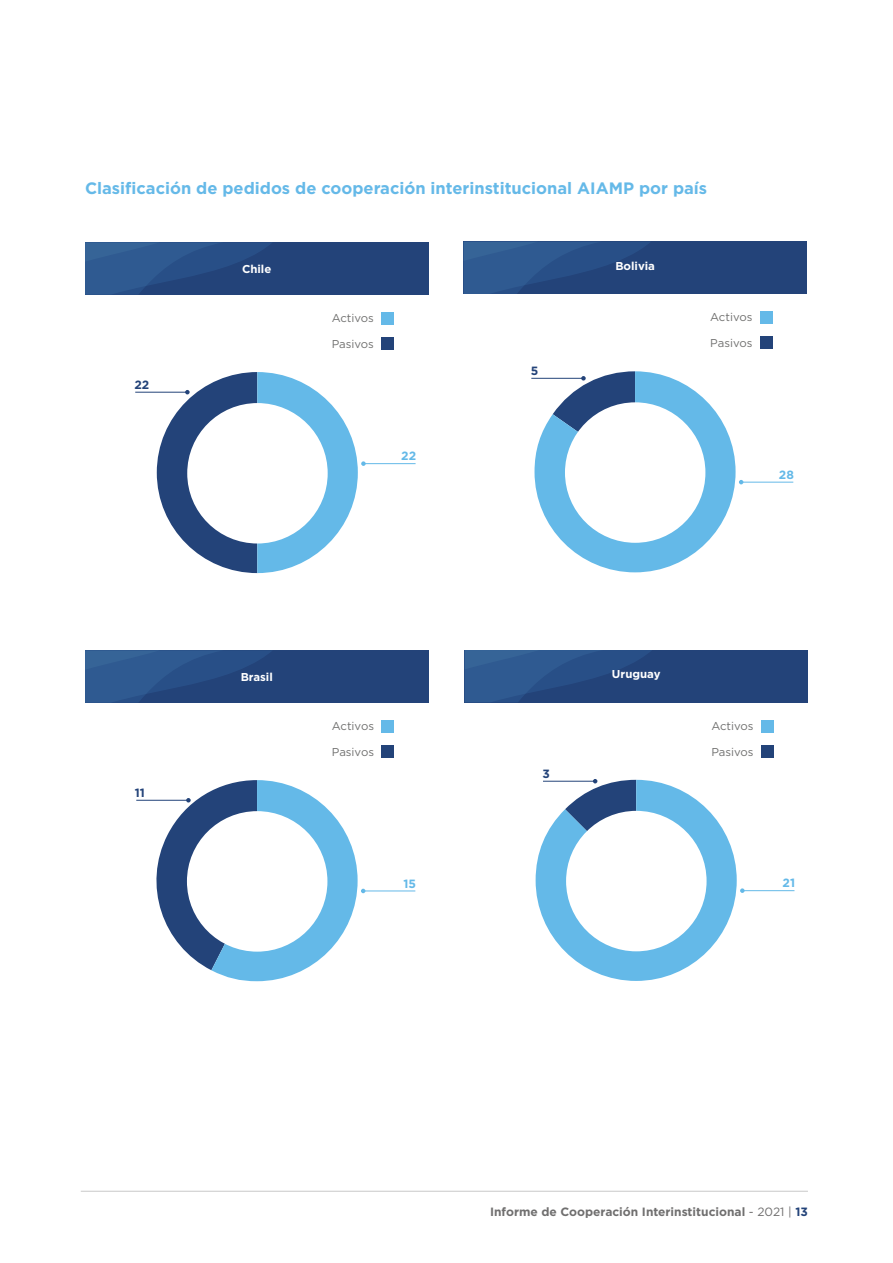
<style>
.page{position:relative;width:893px;height:1263px;background:#fff}
.page>*{position:absolute;margin:0;border:0;box-sizing:border-box;transform-origin:0 0}
.t1{font:700 16.5px "Gotham";color:#65b9e8}
.t2{font:700 12px "Gotham";color:#706f6f}
.t3{font:700 12px "Gotham";color:#64b9e8}
.t4{font:700 12px "Gotham";color:#234379}
.t5{font:11.4px "Gotham";color:#70706f}
.t6{font:700 11.4px "Gotham";color:#fff}
.s1{font-weight:400}
.s2{color:#234379}
</style>
<div class="page">
<hr style="left:81px;top:1191px;width:727px;height:1px;background:#c8c8c8">
<div style="left:85px;top:242px;width:343px;height:53px;background:#234379"></div>
<hr style="left:363px;top:463px;width:53px;height:1px;background:#64b9e8">
<hr style="left:135px;top:392px;width:52px;height:1px;background:#234379">
<svg style="left:157px;top:372px;width:209px;height:201px"></svg>
<div style="left:187px;top:403px;width:141px;height:140px;background:#fff;border-radius:50%"></div>
<div style="left:381px;top:313px;width:13px;height:12px;background:#64b9e8"></div>
<div style="left:381px;top:337px;width:13px;height:13px;background:#234379"></div>
<svg style="left:85px;top:242px;width:186px;height:53px"></svg>
<div style="left:464px;top:241px;width:343px;height:53px;background:#234379"></div>
<hr style="left:741px;top:482px;width:52px;height:1px;background:#64b9e8">
<hr style="left:531px;top:378px;width:53px;height:1px;background:#234379">
<svg style="left:534px;top:371px;width:209px;height:201px"></svg>
<div style="left:565px;top:402px;width:140px;height:141px;background:#fff;border-radius:50%"></div>
<div style="left:760px;top:312px;width:12px;height:12px;background:#64b9e8"></div>
<div style="left:760px;top:337px;width:12px;height:12px;background:#234379"></div>
<svg style="left:463px;top:242px;width:187px;height:52px"></svg>
<div style="left:85px;top:650px;width:343px;height:53px;background:#234379"></div>
<hr style="left:363px;top:891px;width:52px;height:1px;background:#64b9e8">
<hr style="left:136px;top:800px;width:53px;height:1px;background:#234379">
<svg style="left:142px;top:780px;width:223px;height:201px"></svg>
<div style="left:187px;top:811px;width:140px;height:141px;background:#fff;border-radius:50%"></div>
<div style="left:382px;top:721px;width:12px;height:12px;background:#64b9e8"></div>
<div style="left:382px;top:745px;width:12px;height:13px;background:#234379"></div>
<svg style="left:85px;top:650px;width:186px;height:53px"></svg>
<div style="left:465px;top:650px;width:343px;height:52px;background:#234379"></div>
<hr style="left:742px;top:890px;width:52px;height:1px;background:#64b9e8">
<svg style="left:536px;top:779px;width:209px;height:202px"></svg>
<div style="left:566px;top:811px;width:141px;height:140px;background:#fff;border-radius:50%"></div>
<div style="left:761px;top:720px;width:12px;height:12px;background:#64b9e8"></div>
<div style="left:761px;top:745px;width:12px;height:12px;background:#234379"></div>
<svg style="left:465px;top:650px;width:186px;height:52px"></svg>
<p class="t1" style="left:85px;top:177px;width:624px">Clasificación de pedidos de cooperación interinstitucional AIAMP por país</p>
<p class="t4" style="left:135px;top:376px;width:16px">22</p>
<p class="t4" style="left:135px;top:785px;width:12px">11</p>
<p class="t6" style="left:242px;top:261px;width:31px">Chile</p>
<p class="t5" style="left:332px;top:311px;width:44px">Activos</p>
<p class="t5" style="left:332px;top:336px;width:44px">Pasivos</p>
<p class="t3" style="left:401px;top:448px;width:16px">22</p>
<p class="t6" style="left:241px;top:669px;width:34px">Brasil</p>
<p class="t5" style="left:332px;top:719px;width:44px">Activos</p>
<p class="t5" style="left:332px;top:744px;width:44px">Pasivos</p>
<p class="t3" style="left:403px;top:875px;width:14px">15</p>
<p class="t4" style="left:531px;top:363px;width:9px">5</p>
<p class="t6" style="left:615px;top:258px;width:41px">Bolivia</p>
<p class="t5" style="left:710px;top:310px;width:44px">Activos</p>
<p class="t5" style="left:710px;top:336px;width:44px">Pasivos</p>
<p class="t3" style="left:779px;top:467px;width:16px">28</p>
<p class="t4" style="left:543px;top:765px;width:9px">3</p>
<p class="t6" style="left:612px;top:667px;width:50px">Uruguay</p>
<p class="t5" style="left:711px;top:719px;width:44px">Activos</p>
<p class="t5" style="left:711px;top:744px;width:44px">Pasivos</p>
<p class="t3" style="left:783px;top:875px;width:14px">21</p>
<p class="t2" style="left:490px;top:1203px;width:319px">Informe de Cooperación Interinstitucional <span class="s1">- 2021 |</span> <span class="s2">13</span></p>
</div>
